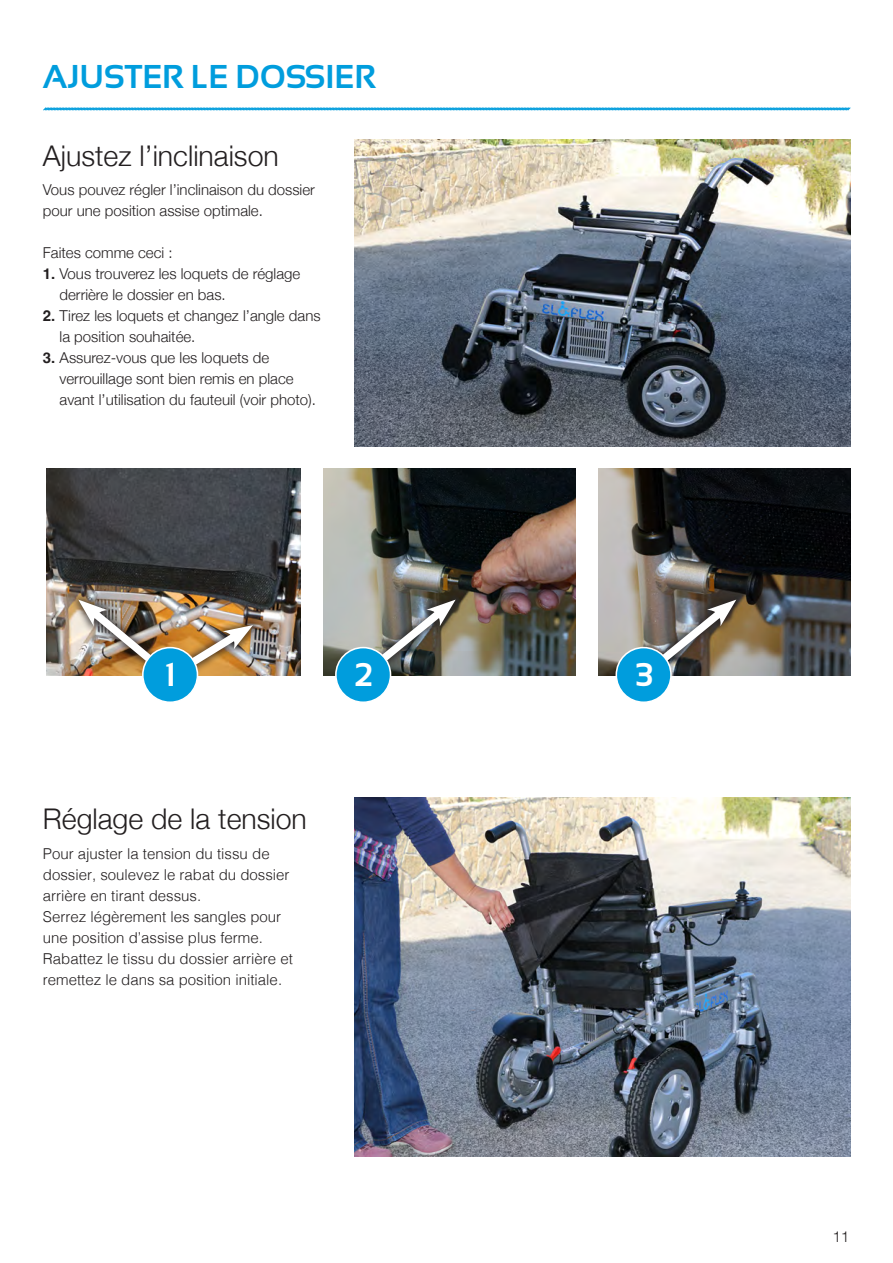
<style>
.page{position:relative;width:893px;height:1263px;background:#fff}
.page>*{position:absolute;margin:0;border:0;box-sizing:border-box;transform-origin:0 0}
.t1{font:700 33px "Sansation";color:#009ddd}
.t2{font:700 32.85px "Sansation";color:#fff}
.t3{font:300 28.5px "Helvetica Neue";color:#231f20}
.t4{font:300 15px/21px "Helvetica Neue";color:#231f20}
.t5{font:300 15px/21px "Helvetica";color:#231f20}
.s1{font-family:"Helvetica";font-weight:700}
</style>
<div class="page">
<img style="left:354px;top:139px;width:496px;height:307px">
<img style="left:354px;top:797px;width:496px;height:360px">
<img style="left:47px;top:469px;width:253px;height:206px">
<img style="left:323px;top:469px;width:252px;height:206px">
<img style="left:598px;top:469px;width:252px;height:206px">
<svg style="left:43px;top:107px;width:808px;height:4px"></svg>
<div style="left:361px;top:591px;width:104px;height:88px;background:#231f20;opacity:.75"></div>
<img style="left:362px;top:600px;width:94px;height:78px">
<div style="left:642px;top:591px;width:103px;height:88px;background:#231f20;opacity:.75"></div>
<img style="left:642px;top:600px;width:94px;height:78px">
<div style="left:69px;top:591px;width:193px;height:99px;background:#231f20;opacity:.75"></div>
<img style="left:78px;top:600px;width:175px;height:85px">
<div style="left:143px;top:648px;width:54px;height:54px;background:#009ddd;border-radius:50%"></div>
<div style="left:142px;top:647px;width:56px;height:56px;border:2px solid #fff;border-radius:50%"></div>
<div style="left:336px;top:648px;width:55px;height:54px;background:#009ddd;border-radius:50%"></div>
<div style="left:335px;top:647px;width:56px;height:56px;border:2px solid #fff;border-radius:50%"></div>
<div style="left:616px;top:648px;width:55px;height:54px;background:#009ddd;border-radius:50%"></div>
<div style="left:615px;top:647px;width:57px;height:56px;border:2px solid #fff;border-radius:50%"></div>
<h1 class="t1" style="left:43px;top:58px;width:335px">AJUSTER LE DOSSIER</h1>
<h3 class="t3" style="left:43px;top:133px;width:237px">Ajustez l’inclinaison</h3>
<p class="t4" style="left:43px;top:178px;width:274px">Vous pouvez régler l’inclinaison du dossier pour une position assise optimale.</p>
<p class="t4" style="left:43px;top:241px;width:131px">Faites comme ceci :</p>
<p class="t4" style="left:60px;top:262px;width:242px;text-indent:-17px"><span class="s1">1.</span> Vous trouverez les loquets de réglage derrière le dossier en bas.</p>
<p class="t4" style="left:60px;top:304px;width:263px;text-indent:-17px"><span class="s1">2.</span> Tirez les loquets et changez l’angle dans la position souhaitée.</p>
<p class="t4" style="left:60px;top:346px;width:258px;text-indent:-17px"><span class="s1">3.</span> Assurez-vous que les loquets de verrouillage sont bien remis en place avant l’utilisation du fauteuil (voir photo).</p>
<h2 class="t2" style="left:165px;top:656px;width:13px">1</h2>
<h2 class="t2" style="left:354px;top:656px;width:20px">2</h2>
<h2 class="t2" style="left:635px;top:656px;width:19px">3</h2>
<h3 class="t3" style="left:43px;top:796px;width:265px">Réglage de la tension</h3>
<p class="t5" style="left:43px;top:842px;width:252px">Pour ajuster la tension du tissu de dossier, soulevez le rabat du dossier arrière en tirant dessus.<br>Serrez légèrement les sangles pour une position d’assise plus ferme.<br>Rabattez le tissu du dossier arrière et remettez le dans sa position initiale.</p>
<p class="t4" style="left:833px;top:1225px;width:18px">11</p>
</div>
